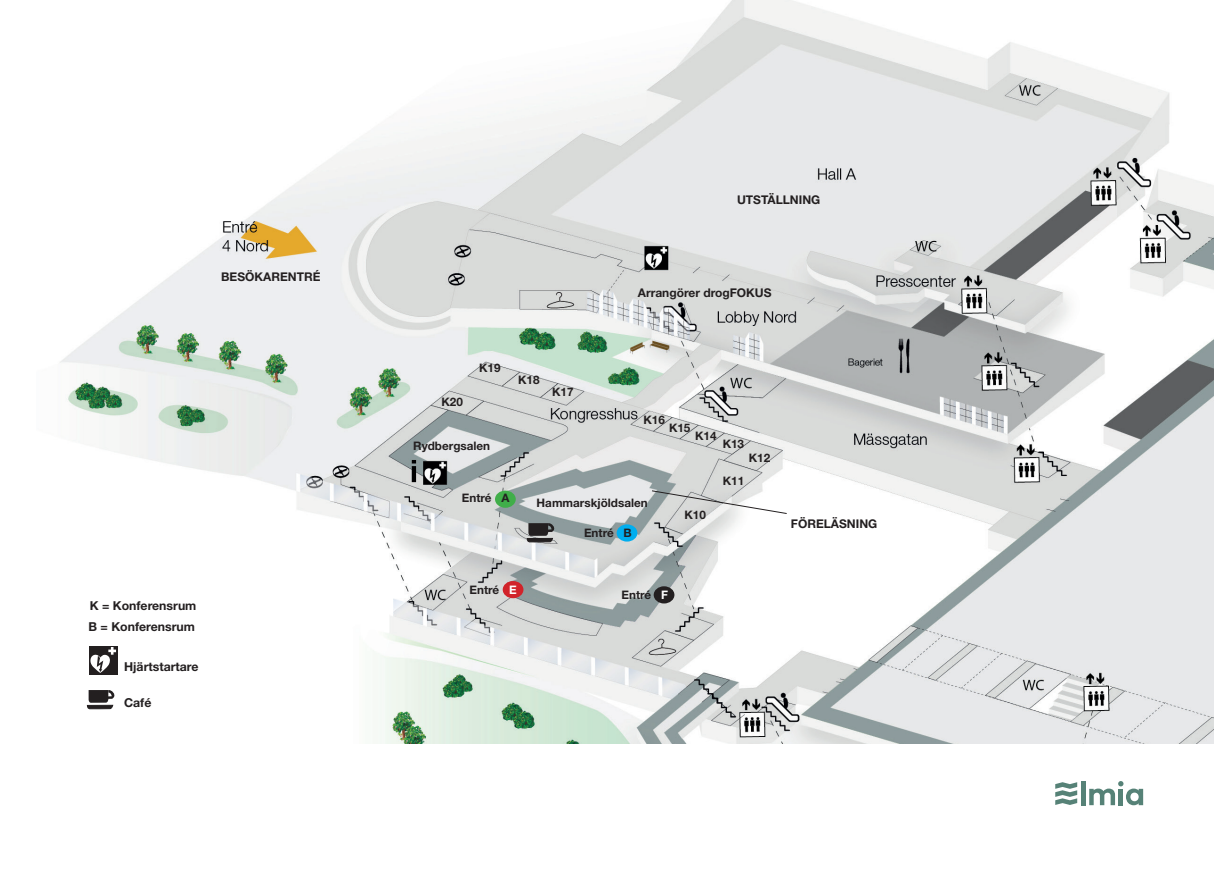
<style>
.page{position:relative;width:1219px;height:871px;background:#fff}
.page>*{position:absolute;margin:0;border:0;box-sizing:border-box;transform-origin:0 0}
.t1{font:700 12.3px "Helvetica Neue LT Std";color:#231f20}
.t2{font:700 12px "Helvetica Neue LT Std";color:#231f20}
.t3{font:700 11.7px "Helvetica Neue LT Std";color:#231f20}
.s1{color:#fff}
</style>
<div class="page">
<img style="left:60px;top:0;width:1153px;height:743px">
<svg style="left:651px;top:489px;width:137px;height:25px"></svg>
<div style="left:495px;top:490px;width:21px;height:17px;background:#40ae49;border-radius:50%"></div>
<div style="left:617px;top:524px;width:20px;height:17px;background:#00aeef;border-radius:50%"></div>
<div style="left:503px;top:581px;width:20px;height:17px;background:#d1232a;border-radius:50%"></div>
<div style="left:654px;top:586px;width:20px;height:17px;background:#231f20;border-radius:50%"></div>
<svg style="left:87px;top:689px;width:29px;height:19px"></svg>
<div style="left:89px;top:645px;width:29px;height:29px;background:#231f20"></div>
<svg style="left:90px;top:647px;width:26px;height:25px"></svg>
<svg style="left:527px;top:522px;width:29px;height:20px"></svg>
<svg style="left:1055px;top:782px;width:22px;height:22px"></svg>
<div style="left:1081px;top:780px;width:5px;height:24px;background:#568277"></div>
<svg style="left:1089px;top:781px;width:54px;height:24px"></svg>
<p class="t2" style="left:221px;top:269px;width:101px">BESÖKARENTRÉ</p>
<p class="t1" style="left:90px;top:597px;width:108px">K = Konferensrum</p>
<p class="t1" style="left:89px;top:618px;width:108px">B = Konferensrum</p>
<p class="t1" style="left:124px;top:658px;width:76px">Hjärtstartare</p>
<p class="t1" style="left:124px;top:694px;width:29px">Café</p>
<p class="t2" style="left:737px;top:192px;width:85px">UTSTÄLLNING</p>
<p class="t2" style="left:638px;top:285px;width:135px">Arrangörer drogFOKUS</p>
<p class="t3" style="left:441px;top:394px;width:23px">K20</p>
<p class="t3" style="left:479px;top:360px;width:23px">K19</p>
<p class="t3" style="left:413px;top:438px;width:78px">Rydbergsalen</p>
<p class="t3" style="left:462px;top:491px;width:49px">Entré A</p>
<p class="t3" style="left:518px;top:372px;width:23px">K18</p>
<p class="t3" style="left:552px;top:385px;width:23px">K17</p>
<p class="t3" style="left:643px;top:412px;width:23px">K16</p>
<p class="t3" style="left:669px;top:420px;width:23px">K15</p>
<p class="t3" style="left:695px;top:429px;width:23px">K14</p>
<p class="t3" style="left:723px;top:436px;width:23px">K13</p>
<p class="t3" style="left:749px;top:450px;width:23px">K12</p>
<p class="t3" style="left:723px;top:473px;width:23px">K11</p>
<p class="t3" style="left:537px;top:495px;width:113px">Hammarskjöldsalen</p>
<p class="t3" style="left:584px;top:525px;width:49px">Entré B</p>
<p class="t3" style="left:684px;top:507px;width:23px">K10</p>
<p class="t3" style="left:470px;top:582px;width:49px">Entré <span class="s1">E</span></p>
<p class="t3" style="left:621px;top:587px;width:48px">Entré <span class="s1">F</span></p>
<p class="t2" style="left:791px;top:516px;width:88px">FÖRELÄSNING</p>
</div>
